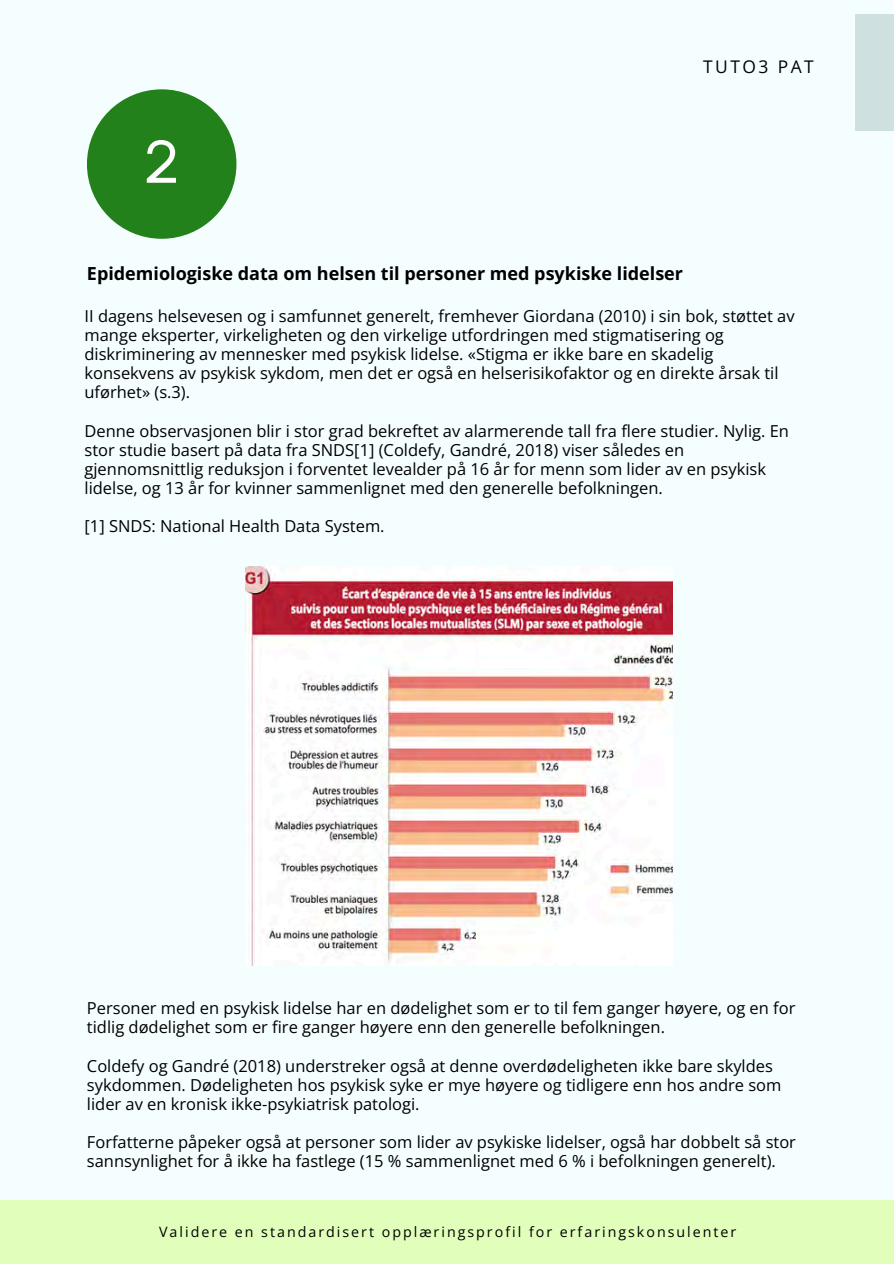
<style>
.page{position:relative;width:894px;height:1264px;background:#fff}
.page>*{position:absolute;margin:0;border:0;box-sizing:border-box;transform-origin:0 0}
.t1{font:60px "Garet";color:#fff}
.t2{font:700 18px "Open Sans";color:#000}
.t3{font:17.4px "Open Sans";letter-spacing:.14em;color:#000}
.t4{font:16.5px/19.2px "Open Sans";color:#000}
.t5{font:14.25px "Open Sans";letter-spacing:.14em;color:#000}
</style>
<div class="page">
<div style="left:0;top:0;width:893px;height:1263px;background:#f5feff"></div>
<div style="left:855px;top:14px;width:38px;height:117px;background:#cfe0e0"></div>
<div style="left:87px;top:89px;width:149px;height:150px;background:#23811b;border-radius:50%"></div>
<img style="left:246px;top:566px;width:426px;height:399px">
<div style="left:0;top:1200px;width:893px;height:63px;background:#e1ffba"></div>
<p class="t1" style="left:142px;top:118px;width:40px">2</p>
<h1 class="t3" style="left:703px;top:55px;width:112px">TUTO3 PAT</h1>
<h2 class="t2" style="left:87px;top:260px;width:597px">Epidemiologiske data om helsen til personer med psykiske lidelser</h2>
<h3 class="t4" style="left:84px;top:306px;width:711px">II dagens helsevesen og i samfunnet generelt, fremhever Giordana (2010) i sin bok, støttet av mange eksperter, virkeligheten og den virkelige utfordringen med stigmatisering og diskriminering av mennesker med psykisk lidelse. «Stigma er ikke bare en skadelig konsekvens av psykisk sykdom, men det er også en helserisikofaktor og en direkte årsak til uførhet» (s.3).</h3>
<h3 class="t4" style="left:84px;top:421px;width:705px">Denne observasjonen blir i stor grad bekreftet av alarmerende tall fra flere studier. Nylig. En stor studie basert på data fra SNDS[1] (Coldefy, Gandré, 2018) viser således en gjennomsnittlig reduksjon i forventet levealder på 16 år for menn som lider av en psykisk lidelse, og 13 år for kvinner sammenlignet med den generelle befolkningen.</h3>
<h3 class="t4" style="left:84px;top:516px;width:301px">[1] SNDS: National Health Data System.</h3>
<p class="t4" style="left:87px;top:998px;width:709px">Personer med en psykisk lidelse har en dødelighet som er to til fem ganger høyere, og en for tidlig dødelighet som er fire ganger høyere enn den generelle befolkningen.</p>
<h3 class="t4" style="left:87px;top:1055px;width:695px">Coldefy og Gandré (2018) understreker også at denne overdødeligheten ikke bare skyldes sykdommen. Dødeligheten hos psykisk syke er mye høyere og tidligere enn hos andre som lider av en kronisk ikke-psykiatrisk patologi.</h3>
<h3 class="t4" style="left:87px;top:1132px;width:710px">Forfatterne påpeker også at personer som lider av psykiske lidelser, også har dobbelt så stor sannsynlighet for å ikke ha fastlege (15 % sammenlignet med 6 % i befolkningen generelt).</h3>
<h3 class="t5" style="left:159px;top:1221px;width:578px">Validere en standardisert opplæringsprofil for erfaringskonsulenter</h3>
</div>
